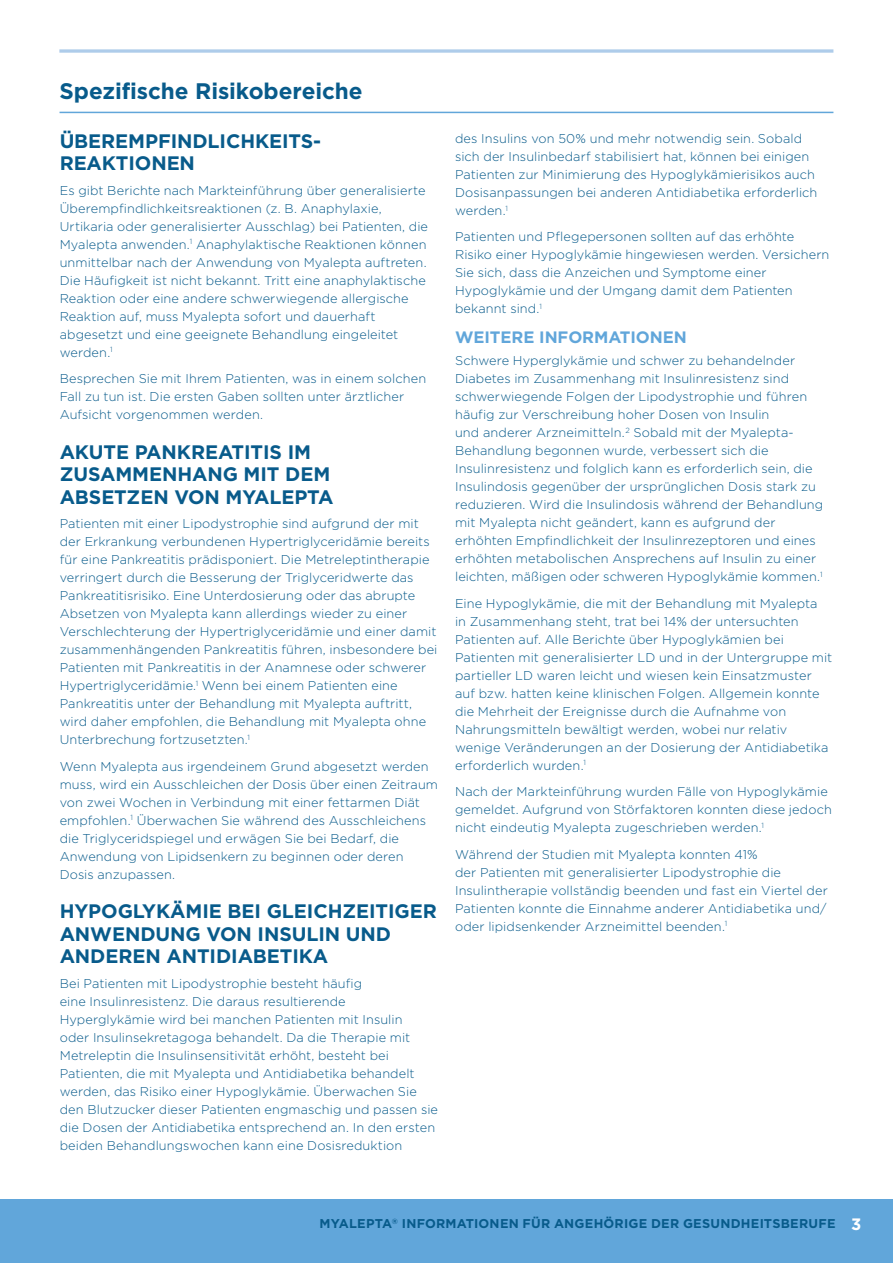
<style>
.page{position:relative;width:893px;height:1263px;background:#fff}
.page>*{position:absolute;margin:0;border:0;box-sizing:border-box;transform-origin:0 0}
.Heading{font:700 22.5px "Gotham";letter-spacing:-.005em;color:#085b8b}
.Subhead{font:700 19.5px/22.5px "Gotham";letter-spacing:-.005em;color:#085b8b}
._2nd_subhead{font:700 16.5px "Gotham";letter-spacing:-.005em;color:#61a6da}
.Normal{font:300 12.75px/18px "Gotham";letter-spacing:.005em;color:#085b8b}
.t1{font:700 12.75px "Gotham";letter-spacing:.015em;color:#085b8b}
.s1{font-size:16.5px;color:#fff}
</style>
<div class="page">
<div style="left:0;top:1199px;width:893px;height:64px;background:#61a6da"></div>
<svg style="left:59px;top:49px;width:774px;height:4px;background:#bbd4ed"></svg>
<hr style="left:60px;top:112px;width:773px;height:1px;background:#61a6da">
<p class="Heading" style="left:60px;top:78px;width:305px">Spezifische Risikobereiche</p>
<p class="Subhead" style="left:60px;top:129px;width:263px">ÜBEREMPFINDLICHKEITS-<br>REAKTIONEN</p>
<p class="Normal" style="left:60px;top:181px;width:370px">Es gibt Berichte nach Markteinführung über generalisierte Überempfindlichkeitsreaktionen (z. B. Anaphylaxie, Urtikaria oder generalisierter Ausschlag) bei Patienten, die Myalepta anwenden.<sup>1</sup> Anaphylaktische Reaktionen können unmittelbar nach der Anwendung von Myalepta auftreten.<br>Die Häufigkeit ist nicht bekannt. Tritt eine anaphylaktische Reaktion oder eine andere schwerwiegende allergische Reaktion auf, muss Myalepta sofort und dauerhaft abgesetzt und eine geeignete Behandlung eingeleitet werden.<sup>1</sup></p>
<p class="Normal" style="left:60px;top:369px;width:368px">Besprechen Sie mit Ihrem Patienten, was in einem solchen<br>Fall zu tun ist. Die ersten Gaben sollten unter ärztlicher<br>Aufsicht vorgenommen werden.</p>
<p class="Subhead" style="left:60px;top:440px;width:275px">AKUTE PANKREATITIS IM<br>ZUSAMMENHANG MIT DEM<br>ABSETZEN VON MYALEPTA</p>
<p class="Normal" style="left:60px;top:514px;width:379px">Patienten mit einer Lipodystrophie sind aufgrund der mit der Erkrankung verbundenen Hypertriglyceridämie bereits für eine Pankreatitis prädisponiert. Die Metreleptintherapie verringert durch die Besserung der Triglyceridwerte das Pankreatitisrisiko. Eine Unterdosierung oder das abrupte Absetzen von Myalepta kann allerdings wieder zu einer Verschlechterung der Hypertriglyceridämie und einer damit zusammenhängenden Pankreatitis führen, insbesondere bei Patienten mit Pankreatitis in der Anamnese oder schwerer Hypertriglyceridämie.<sup>1</sup> Wenn bei einem Patienten eine Pankreatitis unter der Behandlung mit Myalepta auftritt, wird daher empfohlen, die Behandlung mit Myalepta ohne Unterbrechung fortzusetzten.<sup>1</sup></p>
<p class="Normal" style="left:60px;top:757px;width:380px">Wenn Myalepta aus irgendeinem Grund abgesetzt werden muss, wird ein Ausschleichen der Dosis über einen Zeitraum von zwei Wochen in Verbindung mit einer fettarmen Diät empfohlen.<sup>1</sup> Überwachen Sie während des Ausschleichens die Triglyceridspiegel und erwägen Sie bei Bedarf, die Anwendung von Lipidsenkern zu beginnen oder deren Dosis anzupassen.</p>
<p class="Subhead" style="left:60px;top:899px;width:379px">HYPOGLYKÄMIE BEI GLEICHZEITIGER<br>ANWENDUNG VON INSULIN UND<br>ANDEREN ANTIDIABETIKA</p>
<p class="Normal" style="left:60px;top:974px;width:380px">Bei Patienten mit Lipodystrophie besteht häufig<br>eine Insulinresistenz. Die daraus resultierende Hyperglykämie wird bei manchen Patienten mit Insulin<br>oder Insulinsekretagoga behandelt. Da die Therapie mit Metreleptin die Insulinsensitivität erhöht, besteht bei Patienten, die mit Myalepta und Antidiabetika behandelt werden, das Risiko einer Hypoglykämie. Überwachen Sie den Blutzucker dieser Patienten engmaschig und passen sie die Dosen der Antidiabetika entsprechend an. In den ersten beiden Behandlungswochen kann eine Dosisreduktion</p>
<p class="Normal" style="left:455px;top:129px;width:364px">des Insulins von 50% und mehr notwendig sein. Sobald sich der Insulinbedarf stabilisiert hat, können bei einigen Patienten zur Minimierung des Hypoglykämierisikos auch Dosisanpassungen bei anderen Antidiabetika erforderlich werden.<sup>1</sup></p>
<p class="Normal" style="left:455px;top:228px;width:376px">Patienten und Pflegepersonen sollten auf das erhöhte Risiko einer Hypoglykämie hingewiesen werden. Versichern Sie sich, dass die Anzeichen und Symptome einer Hypoglykämie und der Umgang damit dem Patienten bekannt sind.<sup>1</sup></p>
<p class="_2nd_subhead" style="left:455px;top:327px;width:233px">WEITERE INFORMATIONEN</p>
<p class="Normal" style="left:455px;top:351px;width:370px">Schwere Hyperglykämie und schwer zu behandelnder Diabetes im Zusammenhang mit Insulinresistenz sind schwerwiegende Folgen der Lipodystrophie und führen häufig zur Verschreibung hoher Dosen von Insulin<br>und anderer Arzneimitteln.<sup>2</sup> Sobald mit der Myalepta-Behandlung begonnen wurde, verbessert sich die Insulinresistenz und folglich kann es erforderlich sein, die Insulindosis gegenüber der ursprünglichen Dosis stark zu reduzieren. Wird die Insulindosis während der Behandlung mit Myalepta nicht geändert, kann es aufgrund der erhöhten Empfindlichkeit der Insulinrezeptoren und eines erhöhten metabolischen Ansprechens auf Insulin zu einer leichten, mäßigen oder schweren Hypoglykämie kommen.<sup>1</sup></p>
<p class="Normal" style="left:455px;top:594px;width:379px">Eine Hypoglykämie, die mit der Behandlung mit Myalepta<br>in Zusammenhang steht, trat bei 14% der untersuchten Patienten auf. Alle Berichte über Hypoglykämien bei Patienten mit generalisierter LD und in der Untergruppe mit partieller LD waren leicht und wiesen kein Einsatzmuster auf bzw. hatten keine klinischen Folgen. Allgemein konnte die Mehrheit der Ereignisse durch die Aufnahme von Nahrungsmitteln bewältigt werden, wobei nur relativ wenige Veränderungen an der Dosierung der Antidiabetika erforderlich wurden.<sup>1</sup></p>
<p class="Normal" style="left:455px;top:782px;width:378px">Nach der Markteinführung wurden Fälle von Hypoglykämie gemeldet. Aufgrund von Störfaktoren konnten diese jedoch nicht eindeutig Myalepta zugeschrieben werden.<sup>1</sup></p>
<p class="Normal" style="left:455px;top:845px;width:374px">Während der Studien mit Myalepta konnten 41%<br>der Patienten mit generalisierter Lipodystrophie die Insulintherapie vollständig beenden und fast ein Viertel der Patienten konnte die Einnahme anderer Antidiabetika und/ oder lipidsenkender Arzneimittel beenden.<sup>1</sup></p>
<p class="t1" style="left:319px;top:1216px;width:543px">MYALEPTA<sup>®</sup> INFORMATIONEN FÜR ANGEHÖRIGE DER GESUNDHEITSBERUFE <span class="s1">3</span></p>
</div>
